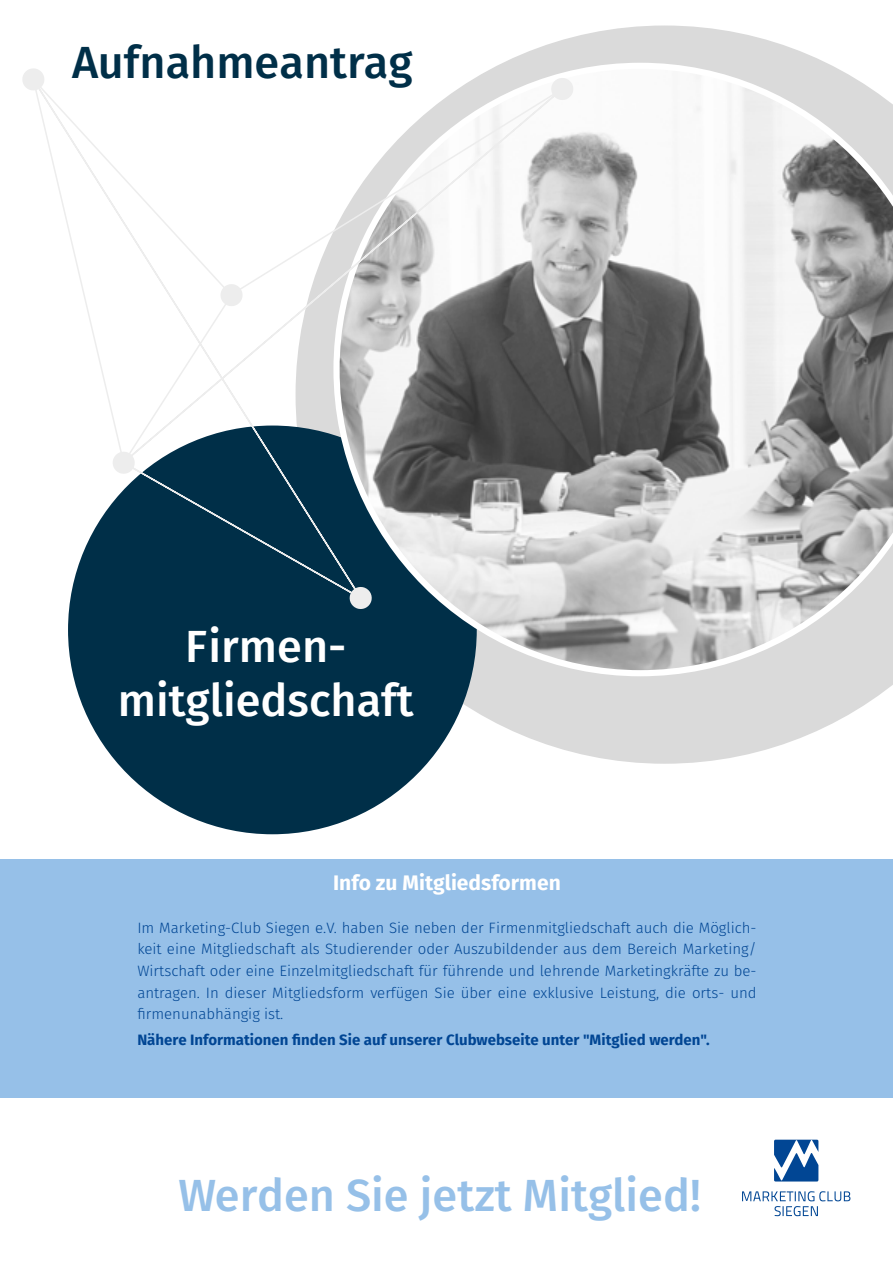
<style>
.page{position:relative;width:893px;height:1263px;background:#fff}
.page>*{position:absolute;margin:0;border:0;box-sizing:border-box;transform-origin:0 0}
.t1{font:500 45px "Fira Sans";color:#96c0e8}
.t2{font:500 45px/54px "Fira Sans";color:#fff;text-align:center}
.t3{font:500 45px "Fira Sans";color:#002f48}
.t4{font:700 21px "Fira Sans";color:#fff}
.t5{font:300 15px/21.6px "Fira Sans";color:#014694;text-align:justify}
.t6{font:700 15px "Fira Sans";color:#014694}
</style>
<div class="page">
<div style="left:0;top:859px;width:893px;height:238px;background:#96c0e8"></div>
<svg style="left:427px;top:26px;width:466px;height:738px;fill:#dadada"></svg>
<div style="left:68px;top:425px;width:409px;height:409px;background:#002f48;border-radius:50%"></div>
<svg style="left:427px;top:63px;width:466px;height:613px"></svg>
<svg style="left:36px;top:74px;width:542px;height:528px"></svg>
<svg style="left:348px;top:586px;width:25px;height:23px"></svg>
<svg style="left:550px;top:77px;width:24px;height:24px"></svg>
<svg style="left:219px;top:283px;width:25px;height:24px"></svg>
<svg style="left:22px;top:68px;width:24px;height:24px"></svg>
<svg style="left:111px;top:450px;width:25px;height:25px"></svg>
<svg style="left:774px;top:1139px;width:44px;height:42px"></svg>
<svg style="left:742px;top:1191px;width:108px;height:25px"></svg>
<h1 class="t3" style="left:72px;top:26px;width:342px">Aufnahmeantrag</h1>
<h1 class="t2" style="left:118px;top:617px;width:297px">Firmen&shy;mitgliedschaft</h1>
<h2 class="t4" style="left:333px;top:864px;width:229px">Info zu Mitgliedsformen</h2>
<p class="t5" style="left:137px;top:917px;width:621px">Im Marketing-Club Siegen e.V. haben Sie neben der Firmenmitgliedschaft auch die Möglich&shy;keit eine Mitgliedschaft als Studierender oder Auszubildender aus dem Bereich Marketing/ Wirtschaft oder eine Einzelmitgliedschaft für führende und lehrende Marketingkräfte zu be&shy;antragen. In dieser Mitgliedsform verfügen Sie über eine exklusive Leistung, die orts- und firmenunabhängig ist.</p>
<p class="t6" style="left:137px;top:1027px;width:574px">Nähere Informationen finden Sie auf unserer Clubwebseite unter "Mitglied werden".</p>
<h1 class="t1" style="left:179px;top:1159px;width:524px">Werden Sie jetzt Mitglied!</h1>
</div>
